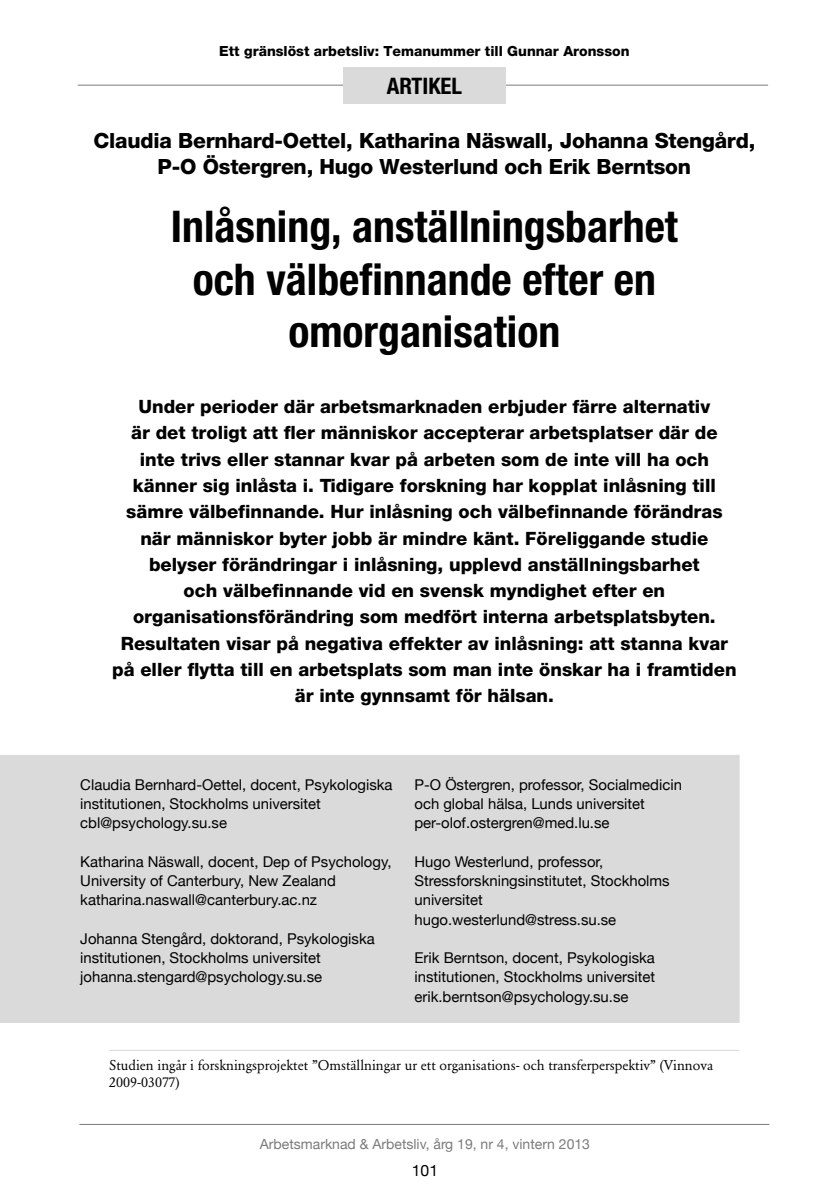
<style>
.page{position:relative;width:819px;height:1201px;background:#fff}
.page>*{position:absolute;margin:0;border:0;box-sizing:border-box;transform-origin:0 0}
.t1{font:700 condensed 43.75px/52.5px "Helvetica Neue";color:#000;text-align:center}
.t2{font:700 condensed 22.75px "Helvetica Neue";color:#000}
.t3{font:800 21px/25.2px "Helvetica Neue";letter-spacing:-.01em;color:#000;text-align:center}
.t4{font:800 18.38px/26.2px "Helvetica Neue";color:#000;text-align:center}
.t5{font:15.75px "Helvetica Neue";color:#000}
.t6{font:14.88px/19.2px "Helvetica Neue";color:#000}
.t7{font:14px/16.8px "Garamond BE";color:#000}
.t8{font:800 14px "Helvetica Neue";color:#000}
.t9{font:14px "Helvetica Neue";color:#7c7b7b}
</style>
<div class="page">
<hr style="left:79px;top:1124px;width:690px;height:1px;background:#7c7b7b">
<hr style="left:78px;top:85px;width:690px;height:1px;background:#7c7b7b">
<div style="left:343px;top:67px;width:162px;height:37px;background:#dadada"></div>
<div style="left:0;top:755px;width:739px;height:267px;background:#dadada"></div>
<hr style="left:109px;top:1050px;width:630px;height:1px;background:#dadada">
<p class="t8" style="left:219px;top:43px;width:412px">Ett gränslöst arbetsliv: Temanummer till Gunnar Aronsson</p>
<p class="t2" style="left:386px;top:73px;width:77px">ARTIKEL</p>
<p class="t3" style="left:93px;top:128px;width:663px">Claudia Bernhard-Oettel, Katharina Näswall, Johanna Stengård,<br>P-O Östergren, Hugo Westerlund och Erik Berntson</p>
<h1 class="t1" style="left:171px;top:200px;width:508px">Inlåsning, anställningsbarhet och välbefinnande efter en omorganisation</h1>
<p class="t4" style="left:112px;top:393px;width:626px">Under perioder där arbetsmarknaden erbjuder färre alternativ<br>är det troligt att fler människor accepterar arbetsplatser där de inte trivs eller stannar kvar på arbeten som de inte vill ha och känner sig inlåsta i. Tidigare forskning har kopplat inlåsning till sämre välbefinnande. Hur inlåsning och välbefinnande förändras när människor byter jobb är mindre känt. Föreliggande studie belyser förändringar i inlåsning, upplevd anställningsbarhet<br>och välbefinnande vid en svensk myndighet efter en organisationsförändring som medfört interna arbetsplatsbyten.<br>Resultaten visar på negativa effekter av inlåsning: att stanna kvar på eller flytta till en arbetsplats som man inte önskar ha i framtiden är inte gynnsamt för hälsan.</p>
<p class="t6" style="left:80px;top:774px;width:314px">Claudia Bernhard-Oettel, docent, Psykologiska institutionen, Stockholms universitet cbl@psychology.su.se</p>
<p class="t6" style="left:80px;top:851px;width:313px">Katharina Näswall, docent, Dep of Psychology,<br>University of Canterbury, New Zealand katharina.naswall@canterbury.ac.nz</p>
<p class="t6" style="left:80px;top:927px;width:296px">Johanna Stengård, doktorand, Psykologiska institutionen, Stockholms universitet johanna.stengard@psychology.su.se</p>
<p class="t6" style="left:414px;top:773px;width:269px">P-O Östergren, professor, Socialmedicin och global hälsa, Lunds universitet per-olof.ostergren@med.lu.se</p>
<p class="t6" style="left:414px;top:850px;width:257px">Hugo Westerlund, professor,<br>Stressforskningsinstitutet, Stockholms universitet hugo.westerlund@stress.su.se</p>
<p class="t6" style="left:414px;top:947px;width:242px;text-align:justify">Erik Berntson, docent, Psykologiska institutionen, Stockholms universitet erik.berntson@psychology.su.se</p>
<p class="t7" style="left:109px;top:1056px;width:605px">Studien ingår i forskningsprojektet ”Omställningar ur ett organisations- och transferperspektiv” (Vinnova<br>2009-03077)</p>
<p class="t9" style="left:260px;top:1131px;width:332px">Arbetsmarknad &amp; Arbetsliv, årg 19, nr 4, vintern 2013</p>
<p class="t5" style="left:412px;top:1157px;width:28px">101</p>
</div>
